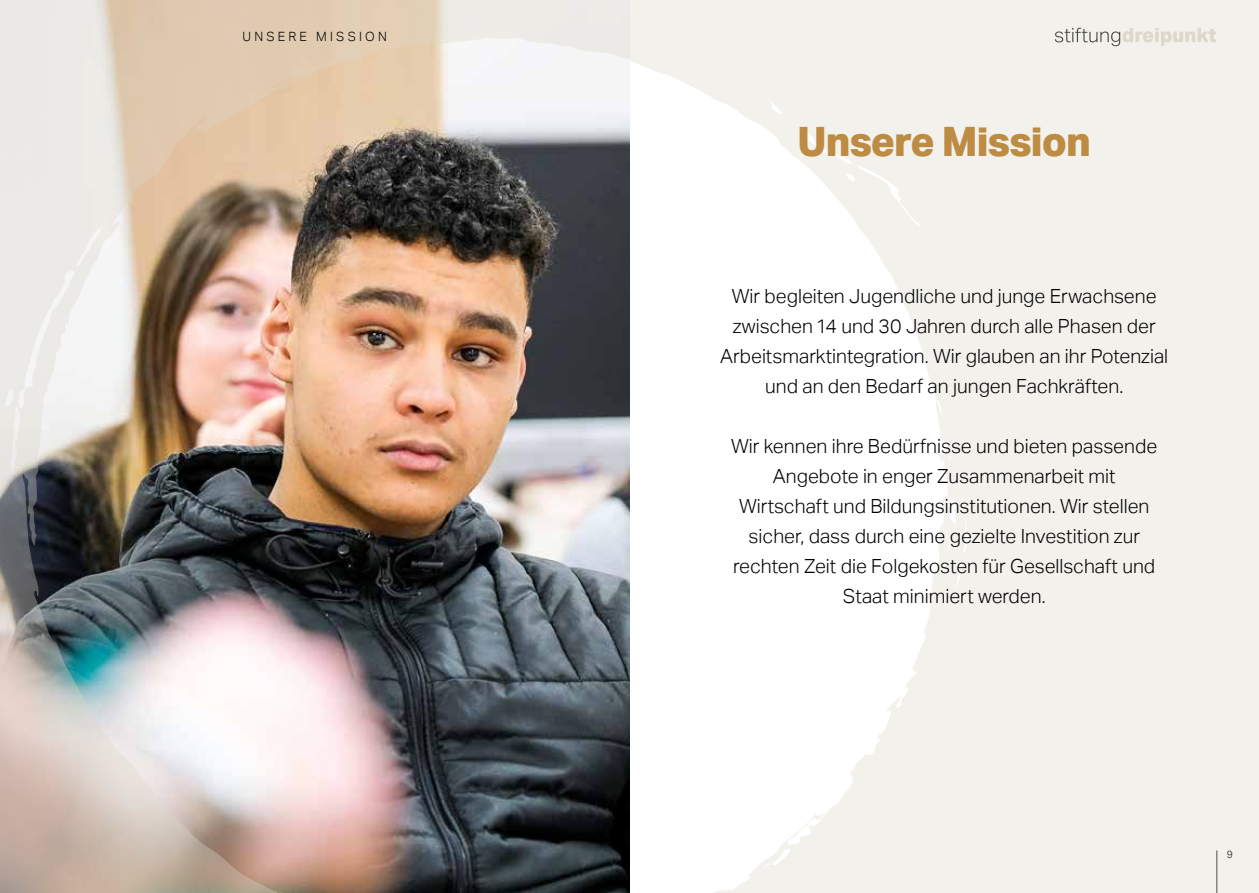
<style>
.page{position:relative;width:1259px;height:893px;background:#fff}
.page>*{position:absolute;margin:0;border:0;box-sizing:border-box;transform-origin:0 0}
.t1{font:800 40.5px "Aktiv Grotesk";letter-spacing:-.02em;color:#bd8b42}
.t2{font:300 19.5px/30px "Aktiv Grotesk";color:#000;text-align:center}
.t3{font:300 12.75px "Aktiv Grotesk";letter-spacing:.25em;color:#000}
.t4{font:10.5px "Aktiv Grotesk";color:#000}
</style>
<div class="page">
<svg style="left:629px;top:0;width:487px;height:893px;fill:#f3f1ec"></svg>
<div style="left:1116px;top:0;width:143px;height:893px;background:#f3f1ec"></div>
<img style="left:0;top:0;width:629px;height:893px">
<svg style="left:1054px;top:28px;width:162px;height:18px"></svg>
<p class="t3" style="left:243px;top:29px;width:146px">UNSERE MISSION</p>
<h1 class="t1" style="left:797px;top:119px;width:295px">Unsere Mission</h1>
<p class="t2" style="left:720px;top:281px;width:449px">Wir begleiten Jugendliche und junge Erwachsene zwischen14 und 30 Jahren durch alle Phasen der Arbeitsmarktintegration. Wir glauben an ihr Potenzial und an den Bedarf an jungen Fachkräften.</p>
<p class="t2" style="left:731px;top:431px;width:427px">Wir kennen ihre Bedürfnisse und bieten passende Angebote in enger Zusammenarbeit mit Wirtschaft und Bildungsinstitutionen. Wir stellen sicher, dass durch eine gezielte Investition zur rechten Zeit die Folgekosten für Gesellschaft und Staat minimiert werden.</p>
<p class="t4" style="left:1226px;top:849px;width:8px">9</p>
</div>
